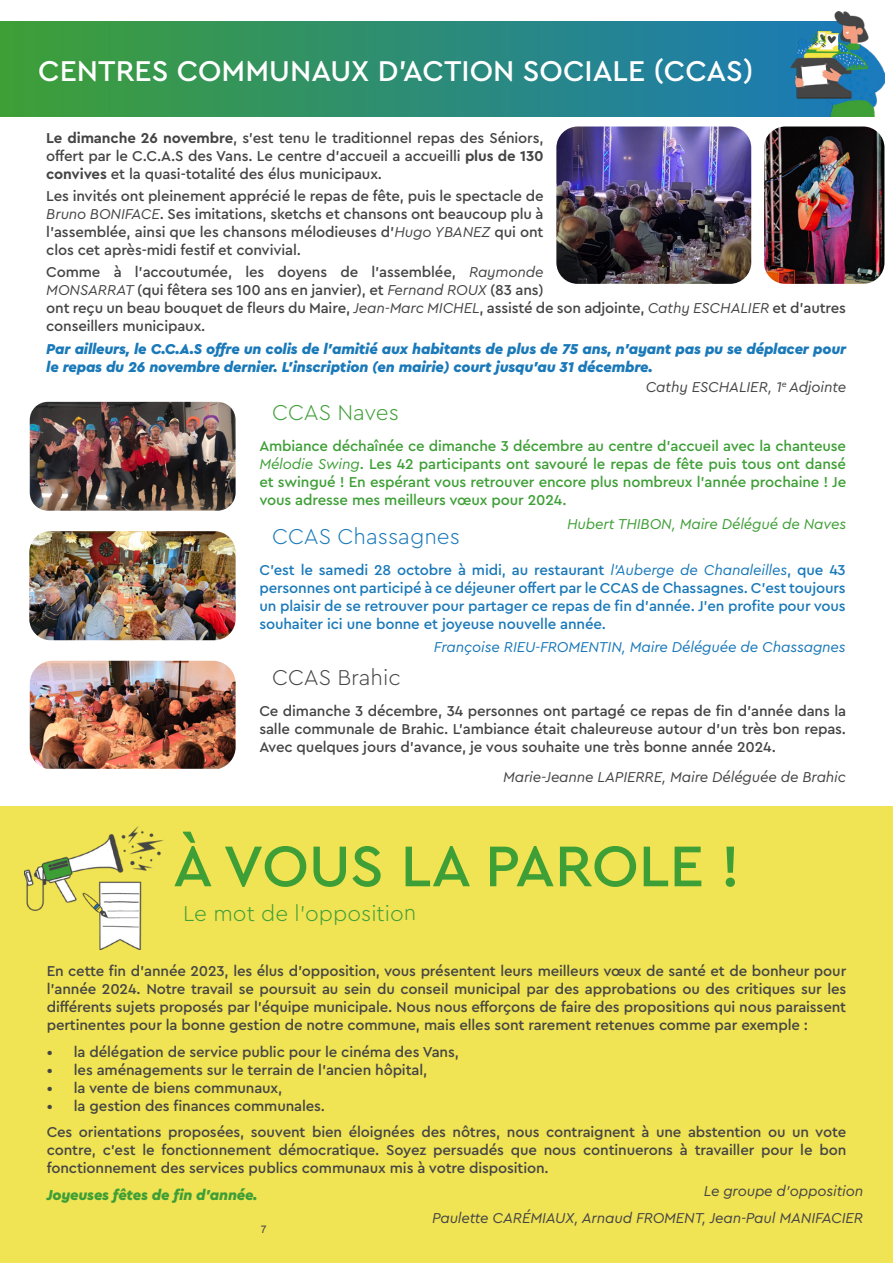
<style>
.page{position:relative;width:893px;height:1263px;background:#fff}
.page>*{position:absolute;margin:0;border:0;box-sizing:border-box;transform-origin:0 0}
.t1{font:500 60px "Cera Pro";color:#3e9f36}
.t2{font:500 30px "Cera Pro";color:#fff}
.t3{font:300 22.5px "Cera Pro";letter-spacing:-.005em;color:#3e9f36}
.t4{font:300 22.5px "Cera Pro";color:#1a79b9}
.t5{font:300 22.5px "Cera Pro";color:#454545}
.t6{font:500 15px/18px "Cera Pro";letter-spacing:-.01em;color:#454545;text-align:justify}
.t7{font:500 15px/18px "Cera Pro";letter-spacing:-.01em;color:#1a79b9;text-align:justify}
.t8{font:500 15px/18px "Cera Pro";letter-spacing:-.01em;color:#3e9f36;text-align:justify}
.t9{font:italic 900 15px/18px "Cera Pro";letter-spacing:-.01em;color:#1a79b9}
.t10{font:italic 15px/26.5px "Cera Pro";letter-spacing:-.01em;color:#454545;text-align:right}
.t11{font:italic 15px "Cera Pro";letter-spacing:-.01em;color:#1a79b9}
.t12{font:italic 15px "Cera Pro";letter-spacing:-.01em;color:#3e9f36}
.t13{font:italic 900 15px "Cera Pro";letter-spacing:-.01em;color:#3e9f36}
.t14{font:10.5px "Arial";color:#454545}
.s1{font-weight:700}
.s2{font-weight:400;font-style:italic}
</style>
<div class="page">
<div style="left:0;top:806px;width:893px;height:457px;background:#f0e354"></div>
<img style="left:25px;top:826px;width:138px;height:123px">
<img style="left:30px;top:402px;width:206px;height:109px">
<img style="left:30px;top:661px;width:206px;height:108px">
<img style="left:29px;top:531px;width:207px;height:109px">
<div style="left:0;top:21px;width:855px;height:96px;background:linear-gradient(to right,#3e9f36,#1a79b8)"></div>
<img style="left:791px;top:12px;width:93px;height:105px">
<img style="left:764px;top:126px;width:120px;height:158px">
<img style="left:556px;top:126px;width:195px;height:158px">
<svg style="left:0;top:0;width:1px;height:807px"></svg>
<h2 class="t2" style="left:38px;top:51px;width:717px">CENTRES COMMUNAUX D’ACTION SOCIALE (CCAS)</h2>
<p class="t6" style="left:46px;top:128px;width:499px"><span class="s1">Le dimanche 26 novembre</span>, s’est tenu le traditionnel repas des Séniors, offert par le C.C.A.S des Vans. Le centre d’accueil a accueilli <span class="s1">plus de 130 convives</span> et la quasi-totalité des élus municipaux.</p>
<p class="t6" style="left:46px;top:186px;width:499px">Les invités ont pleinement apprécié le repas de fête, puis le spectacle de <span class="s2">Bruno BONIFACE</span>. Ses imitations, sketchs et chansons ont beaucoup plu à l’assemblée, ainsi que les chansons mélodieuses d’<span class="s2">Hugo YBANEZ</span> qui ont clos cet après-midi festif et convivial.</p>
<p class="t6" style="left:46px;top:263px;width:801px;text-align:left">Comme à l’accoutumée, les doyens de l’assemblée, <span class="s2">Raymonde<br>MONSARRAT</span> (qui fêtera ses 100 ans en janvier), et <span class="s2">Fernand ROUX</span> (83 ans)<br>ont reçu un beau bouquet de fleurs du Maire, <span class="s2">Jean-Marc MICHEL</span>, assisté de son adjointe, <span class="s2">Cathy ESCHALIER</span> et d’autres conseillers municipaux.</p>
<p class="t9" style="left:46px;top:339px;width:801px">Par ailleurs, le C.C.A.S offre un colis de l’amitié aux habitants de plus de 75 ans, n’ayant pas pu se déplacer pour le repas du 26 novembre dernier. L’inscription (en mairie) court jusqu’au 31 décembre.</p>
<p class="t10" style="left:646px;top:373px;width:202px">Cathy ESCHALIER, 1<sup>e</sup> Adjointe</p>
<h3 class="t3" style="left:272px;top:397px;width:128px">CCAS Naves</h3>
<p class="t8" style="left:259px;top:436px;width:588px">Ambiance déchaînée ce dimanche 3 décembre au centre d’accueil avec la chanteuse <span class="s2">Mélodie Swing</span>. Les 42 participants ont savouré le repas de fête puis tous ont dansé et swingué ! En espérant vous retrouver encore plus nombreux l’année prochaine ! Je vous adresse mes meilleurs vœux pour 2024.</p>
<p class="t12" style="left:567px;top:514px;width:280px">Hubert THIBON, Maire Délégué de Naves</p>
<h3 class="t4" style="left:272px;top:521px;width:189px">CCAS Chassagnes</h3>
<p class="t7" style="left:259px;top:560px;width:588px">C’est le samedi 28 octobre à midi, au restaurant <span class="s2">l’Auberge de Chanaleilles</span>, que 43 personnes ont participé à ce déjeuner offert par le CCAS de Chassagnes. C’est toujours un plaisir de se retrouver pour partager ce repas de fin d’année. J’en profite pour vous souhaiter ici une bonne et joyeuse nouvelle année.</p>
<p class="t11" style="left:434px;top:637px;width:413px">Françoise RIEU-FROMENTIN, Maire Déléguée de Chassagnes</p>
<h3 class="t5" style="left:272px;top:663px;width:130px">CCAS Brahic</h3>
<p class="t6" style="left:259px;top:701px;width:588px">Ce dimanche 3 décembre, 34 personnes ont partagé ce repas de fin d’année dans la salle communale de Brahic. L’ambiance était chaleureuse autour d’un très bon repas.<br>Avec quelques jours d’avance, je vous souhaite une très bonne année 2024.</p>
<p class="t10" style="left:503px;top:763px;width:345px">Marie-Jeanne LAPIERRE, Maire Déléguée de Brahic</p>
<h1 class="t1" style="left:173px;top:826px;width:569px">À VOUS LA PAROLE !</h1>
<h3 class="t3" style="left:183px;top:898px;width:235px">Le mot de l’opposition</h3>
<p class="t6" style="left:47px;top:961px;width:801px">En cette fin d’année 2023, les élus d’opposition, vous présentent leurs meilleurs vœux de santé et de bonheur pour l’année 2024. Notre travail se poursuit au sein du conseil municipal par des approbations ou des critiques sur les différents sujets proposés par l’équipe municipale. Nous nous efforçons de faire des propositions qui nous paraissent pertinentes pour la bonne gestion de notre commune, mais elles sont rarement retenues comme par exemple :</p>
<p class="t6" style="left:47px;top:1042px;width:414px">• la délégation de service public pour le cinéma des Vans,</p>
<p class="t6" style="left:47px;top:1060px;width:382px">• les aménagements sur le terrain de l’ancien hôpital,</p>
<p class="t6" style="left:47px;top:1078px;width:237px">• la vente de biens communaux,</p>
<p class="t6" style="left:47px;top:1091px;width:801px;line-height:26.5px">• la gestion des finances communales.<br>Ces orientations proposées, souvent bien éloignées des nôtres, nous contraignent à une abstention ou un vote</p>
<p class="t6" style="left:47px;top:1140px;width:801px">contre, c’est le fonctionnement démocratique. Soyez persuadés que nous continuerons à travailler pour le bon fonctionnement des services publics communaux mis à votre disposition.</p>
<p class="t13" style="left:47px;top:1184px;width:212px">Joyeuses fêtes de fin d’année.</p>
<p class="t10" style="left:432px;top:1177px;width:433px">Le groupe d’opposition<br>Paulette CARÉMIAUX, Arnaud FROMENT, Jean-Paul MANIFACIER</p>
<p class="t14" style="left:261px;top:1223px;width:7px">7</p>
</div>
